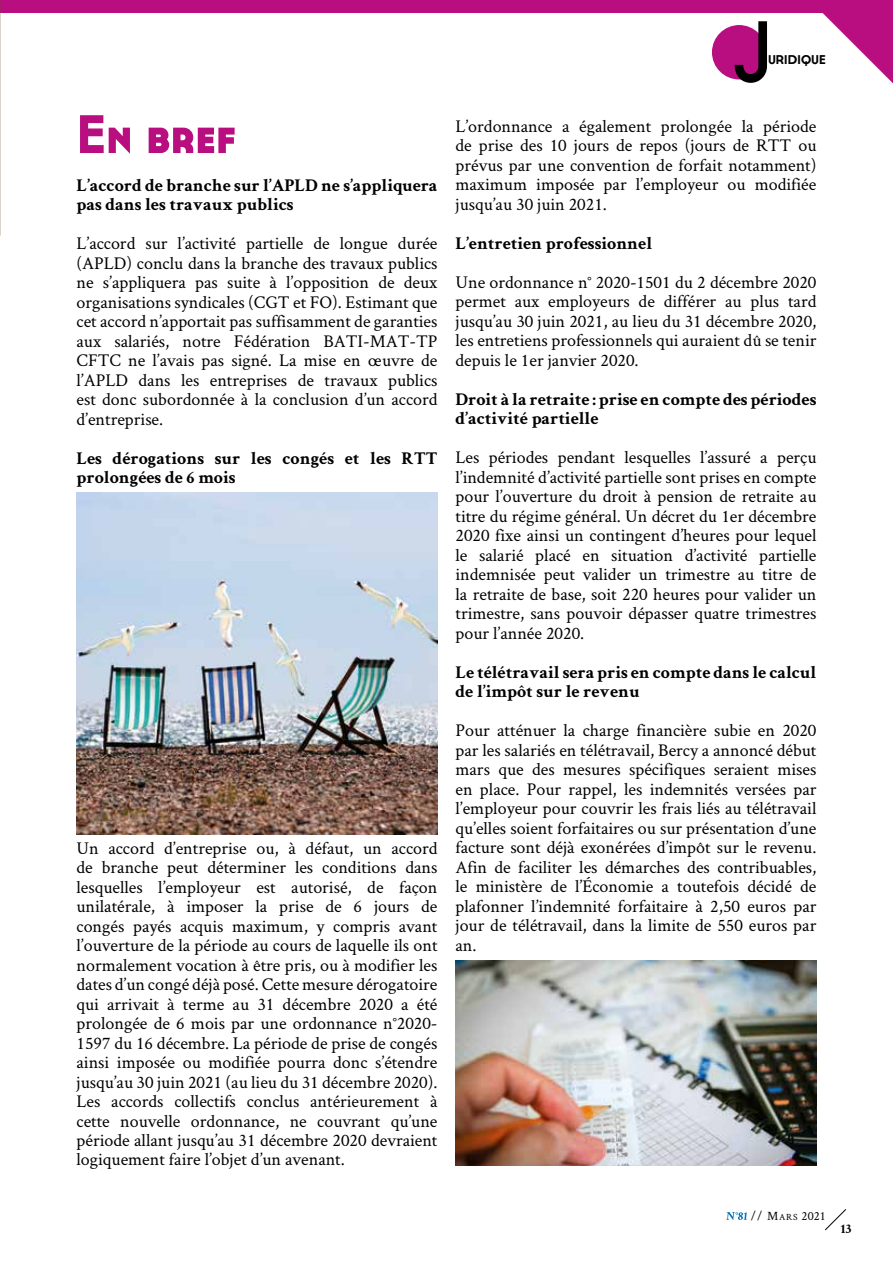
<style>
.page{position:relative;width:893px;height:1263px;background:#fff}
.page>*{position:absolute;margin:0;border:0;box-sizing:border-box;transform-origin:0 0}
.t1{font:700 54px "Cassannet";color:#b80e80}
.t2{font:18.9px "Cassannet";letter-spacing:-.015em;color:#000}
.t3{font:18px/19.5px "Crimson Text";color:#000;text-align:justify}
.t4{font:700 18px/19.5px "Crimson Text";color:#000}
.t5{font:700 13.5px "Crimson Text";color:#000}
.t6{font:12.6px "Crimson Text";color:#000}
.s1{font-weight:700;font-size:12px;color:#fff}
.s2{font-style:inherit}
.s3{font-size:9.45px}
</style>
<div class="page">
<svg style="left:825px;top:1209px;width:21px;height:22px"></svg>
<div style="left:712px;top:25px;width:54px;height:54px;background:#b80e80;border-radius:50%"></div>
<svg style="left:735px;top:21px;width:32px;height:62px"></svg>
<svg style="left:822px;top:13px;width:71px;height:71px"></svg>
<div style="left:0;top:0;width:893px;height:13px;background:#b80e80"></div>
<img style="left:77px;top:492px;width:360px;height:342px">
<img style="left:455px;top:960px;width:361px;height:206px">
<p class="t2" style="left:768px;top:46px;width:60px">uridique</p>
<h1 class="t1" style="left:77px;top:102px;width:161px">En bref</h1>
<p class="t4" style="left:77px;top:175px;width:362px">L’accord de branche sur l’APLD ne s’appliquera pas dans les travaux publics</p>
<p class="t3" style="left:77px;top:233px;width:362px">L’accord sur l’activité partielle de longue durée (APLD) conclu dans la branche des travaux publics ne s’appliquera pas suite à l’opposition de deux organisations syndicales (CGT et FO). Estimant que cet accord n’apportait pas suffisamment de garanties aux salariés, notre Fédération BATI-MAT-TP CFTC ne l’avais pas signé. La mise en œuvre de l’APLD dans les entreprises de travaux publics est donc subordonnée à la conclusion d’un accord d’entreprise.</p>
<p class="t4" style="left:77px;top:447px;width:362px">Les dérogations sur les congés et les RTT prolongées de 6 mois</p>
<p class="t3" style="left:77px;top:837px;width:362px">Un accord d’entreprise ou, à défaut, un accord de branche peut déterminer les conditions dans lesquelles l’employeur est autorisé, de façon unilatérale, à imposer la prise de 6 jours de congés payés acquis maximum, y compris avant l’ouverture de la période au cours de laquelle ils ont normalement vocation à être pris, ou à modifier les dates d’un congé déjà posé. Cette mesure dérogatoire qui arrivait à terme au 31 décembre 2020 a été prolongée de 6 mois par une ordonnance n°2020- 1597 du 16 décembre. La période de prise de congés ainsi imposée ou modifiée pourra donc s’étendre jusqu’au 30 juin 2021 (au lieu du 31 décembre 2020).<br>Les accords collectifs conclus antérieurement à cette nouvelle ordonnance, ne couvrant qu’une période allant jusqu’au 31 décembre 2020 devraient logiquement faire l’objet d’un avenant.</p>
<p class="t3" style="left:455px;top:116px;width:362px">L’ordonnance a également prolongée la période de prise des 10 jours de repos (jours de RTT ou prévus par une convention de forfait notamment) maximum imposée par l’employeur ou modifiée jusqu’au 30 juin 2021.</p>
<p class="t4" style="left:455px;top:233px;width:198px">L’entretien professionnel</p>
<p class="t3" style="left:455px;top:272px;width:362px">Une ordonnance n° 2020-1501 du 2 décembre 2020 permet aux employeurs de différer au plus tard jusqu’au 30 juin 2021, au lieu du 31 décembre 2020, les entretiens professionnels qui auraient dû se tenir depuis le 1er janvier 2020.</p>
<p class="t4" style="left:455px;top:389px;width:362px">Droit à la retraite : prise en compte des périodes d’activité partielle</p>
<p class="t3" style="left:455px;top:447px;width:362px">Les périodes pendant lesquelles l’assuré a perçu l’indemnité d’activité partielle sont prises en compte pour l’ouverture du droit à pension de retraite au titre du régime général. Un décret du 1er décembre 2020 fixe ainsi un contingent d’heures pour lequel le salarié placé en situation d’activité partielle indemnisée peut valider un trimestre au titre de la retraite de base, soit 220 heures pour valider un trimestre, sans pouvoir dépasser quatre trimestres pour l’année 2020.</p>
<p class="t4" style="left:455px;top:662px;width:362px">Le télétravail sera pris en compte dans le calcul de l’impôt sur le revenu</p>
<p class="t3" style="left:455px;top:720px;width:362px">Pour atténuer la charge financière subie en 2020 par les salariés en télétravail, Bercy a annoncé début mars que des mesures spécifiques seraient mises en place. Pour rappel, les indemnités versées par l’employeur pour couvrir les frais liés au télétravail qu’elles soient forfaitaires ou sur présentation d’une facture sont déjà exonérées d’impôt sur le revenu.<br>Afin de faciliter les démarches des contribuables, le ministère de l’Économie a toutefois décidé de plafonner l’indemnité forfaitaire à 2,50 euros par jour de télétravail, dans la limite de 550 euros par an.</p>
<p class="t6" style="left:726px;top:1207px;width:101px"><span class="s1">N°81</span> // <span class="s2">M</span><span class="s3">ARS</span> 2021</p>
<p class="t5" style="left:841px;top:1220px;width:12px">13</p>
</div>
